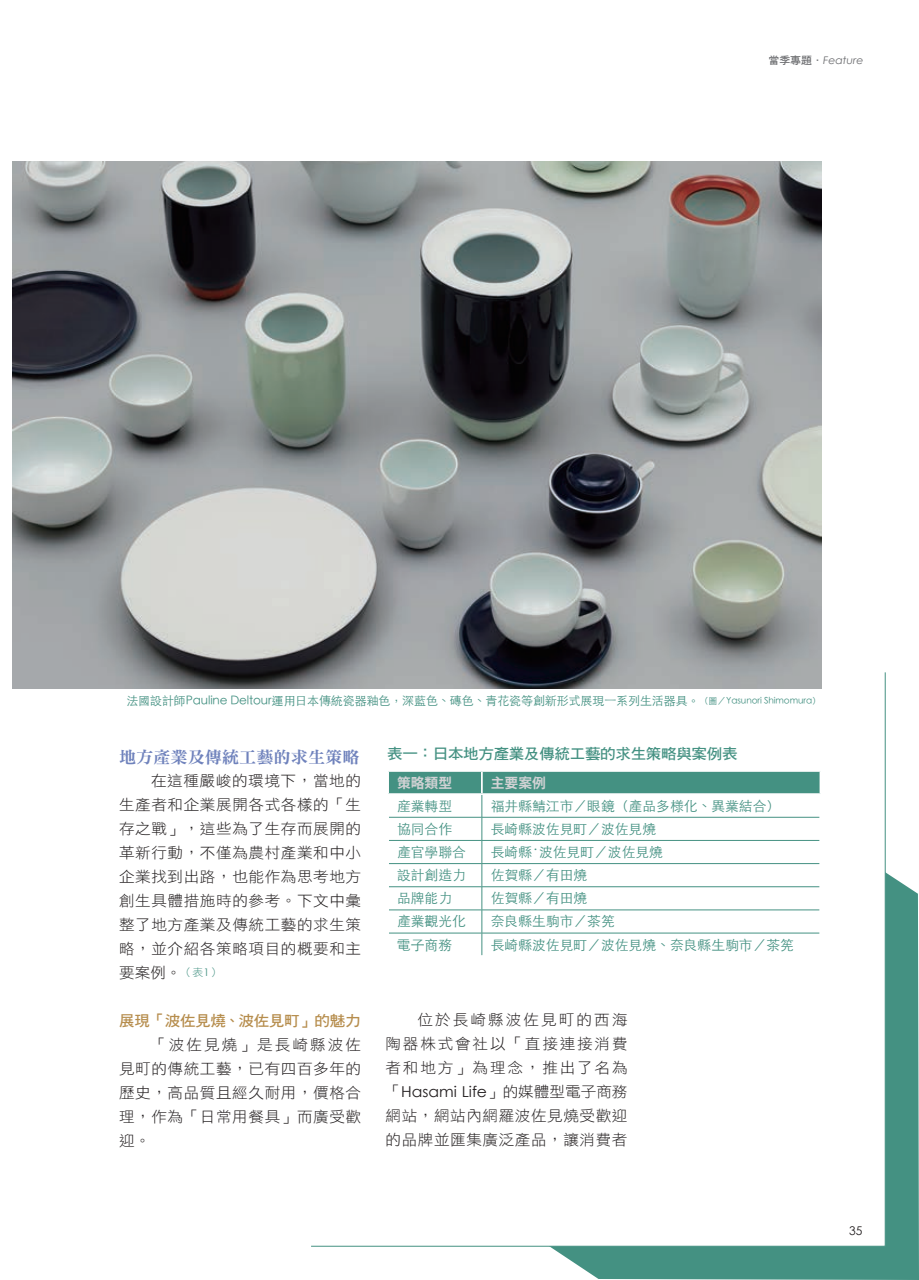
<style>
.page{position:relative;width:919px;height:1280px;background:#fff}
.page>*{position:absolute;margin:0;border:0;box-sizing:border-box;transform-origin:0 0}
.t1{font:16.5px "DF Ming Std W9";color:#6f82bc;scale:1.04 1}
.t2{font:15px/24px "DF Hei Std W3";letter-spacing:.035em;color:#231f20;text-align:justify;scale:1.04 1}
.t3{font:15px "DF Hei Std W7";letter-spacing:-.025em;color:#449182;scale:1.04 1}
.t4{font:15px "DF Hei Std W7";letter-spacing:-.025em;color:#b68d4d;scale:1.04 1}
.t5{font:300 13.8px "ST Heiti TC";color:#449182}
.t6{font:700 13.8px "Taipei Sans TC Beta";color:#d1d2d4}
.t7{font:300 12px "ST Heiti TC";letter-spacing:-.01em;color:#449182}
.t8{font:12px "Century Gothic";color:#231f20}
.t9{font:italic 10.5px "Century Gothic";color:#6c6d70;scale:1.04 1}
.s1{font-family:"DF Hei Std W7";font-style:normal}
.s2{font-size:9px}
.s3{font-size:10.5px;color:#449182}
.s4{font-family:"Century Gothic";font-size:10.5px;color:#449182}
.s5{font-family:"Century Gothic"}
</style>
<div class="page">
<svg style="left:550px;top:672px;width:368px;height:608px;fill:#449182"></svg>
<svg style="left:311px;top:672px;width:574px;height:575px"></svg>
<div style="left:0;top:37px;width:825px;height:1148px;background:#fff"></div>
<img style="left:13px;top:162px;width:808px;height:526px">
<svg style="left:389px;top:772px;width:430px;height:183px"></svg>
<hr style="left:387px;top:793px;width:95px;height:2px;background:#fff">
<hr style="left:482px;top:793px;width:339px;height:2px;background:#fff">
<p class="t9" style="left:768px;top:54px;width:93px"><span class="s1">當季專題．</span>Feature</p>
<p class="t7" style="left:126px;top:690px;width:696px">法國設計師Pauline Deltour運用日本傳統瓷器釉色，深藍色、磚色、青花瓷等創新形式展現一系列生活器具。<span class="s2">（圖／Yasunori Shimomura）</span></p>
<p class="t1" style="left:119px;top:748px;width:232px">地方產業及傳統工藝的求生策略</p>
<p class="t2" style="left:119px;top:768px;width:234px;text-indent:32px">在這種嚴峻的環境下，當地的生產者和企業展開各式各樣的「生存之戰」，這些為了生存而展開的革新行動，不僅為農村產業和中小企業找到出路，也能作為思考地方創生具體措施時的參考。下文中彙整了地方產業及傳統工藝的求生策略，並介紹各策略項目的概要和主要案例。<span class="s3">（表</span><span class="s4">1</span><span class="s3">）</span></p>
<p class="t4" style="left:119px;top:1012px;width:234px">展現「波佐見燒、波佐見町」的魅力</p>
<p class="t2" style="left:119px;top:1032px;width:234px;text-indent:32px">「波佐見燒」是長崎縣波佐見町的傳統工藝，已有四百多年的歷史，高品質且經久耐用，價格合理，作為「日常用餐具」而廣受歡迎。</p>
<p class="t3" style="left:387px;top:745px;width:338px">表一：日本地方產業及傳統工藝的求生策略與案例表</p>
<p class="t6" style="left:397px;top:775px;width:57px">策略類型</p>
<p class="t6" style="left:491px;top:775px;width:57px">主要案例</p>
<p class="t5" style="left:397px;top:794px;width:57px">産業轉型</p>
<p class="t5" style="left:491px;top:794px;width:291px">福井縣鯖江市／眼鏡（產品多様化、異業結合）</p>
<p class="t5" style="left:397px;top:817px;width:57px">協同合作</p>
<p class="t5" style="left:491px;top:817px;width:167px">長崎縣波佐見町／波佐見燒</p>
<p class="t5" style="left:397px;top:840px;width:70px">產官學聯合</p>
<p class="t5" style="left:491px;top:840px;width:174px">長崎縣‧波佐見町／波佐見燒</p>
<p class="t5" style="left:397px;top:863px;width:70px">設計創造力</p>
<p class="t5" style="left:491px;top:863px;width:98px">佐賀縣／有田燒</p>
<p class="t5" style="left:397px;top:886px;width:57px">品牌能力</p>
<p class="t5" style="left:491px;top:886px;width:98px">佐賀縣／有田燒</p>
<p class="t5" style="left:397px;top:909px;width:70px">產業觀光化</p>
<p class="t5" style="left:491px;top:909px;width:125px">奈良縣生駒市／茶筅</p>
<p class="t5" style="left:397px;top:933px;width:57px">電子商務</p>
<p class="t5" style="left:491px;top:933px;width:305px">長崎縣波佐見町／波佐見燒、奈良縣生駒市／茶筅</p>
<p class="t2" style="left:385px;top:1007px;width:234px;text-indent:32px">位於長崎縣波佐見町的西海陶器株式會社以「直接連接消費者和地方」為理念，推出了名為「<span class="s5">Hasami Life</span>」的媒體型電子商務網站，網站內網羅波佐見燒受歡迎的品牌並匯集廣泛產品，讓消費者</p>
<p class="t8" style="left:849px;top:1223px;width:15px">35</p>
</div>
